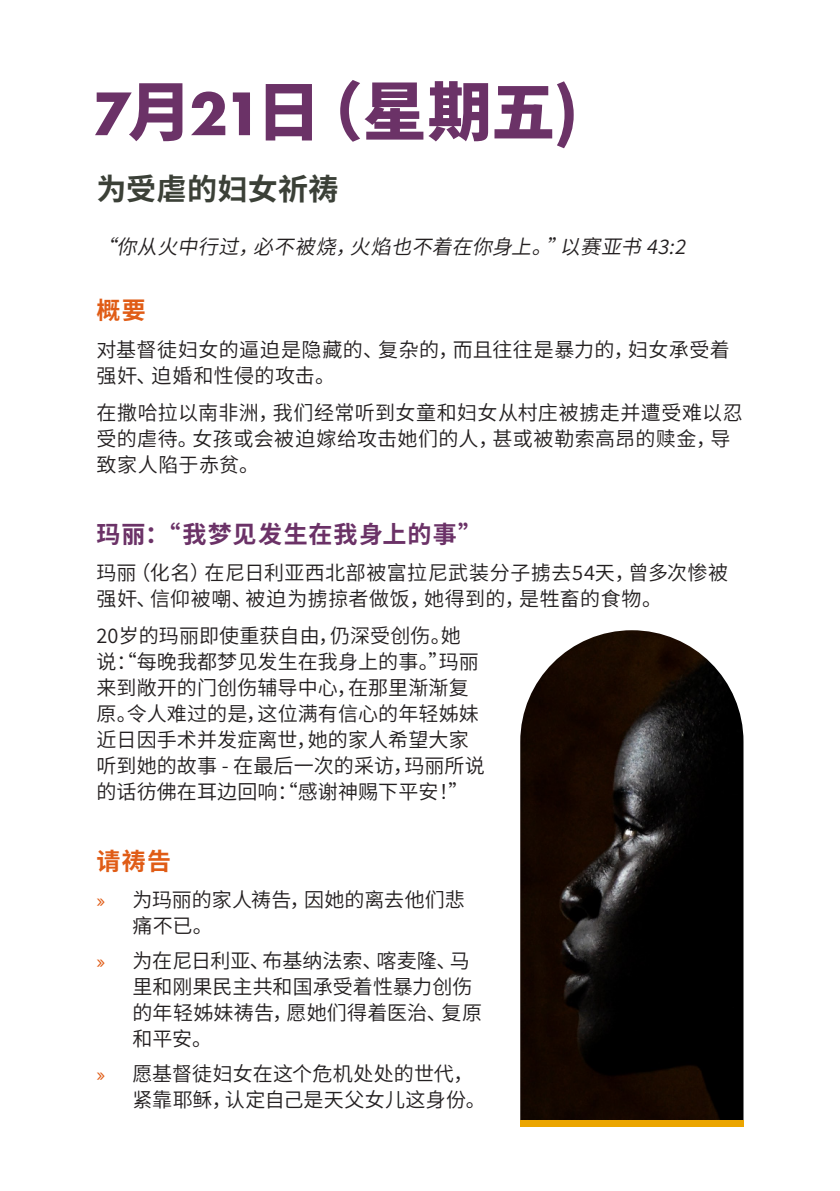
<style>
.page{position:relative;width:840px;height:1191px;background:#fff}
.page>*{position:absolute;margin:0;border:0;box-sizing:border-box;transform-origin:0 0}
.Date{font:800 64px "Source Han Sans SC";color:#6b3267}
.Subtitle-Demi{font:700 30px "Source Han Sans SC";letter-spacing:.01em;color:#3b4037}
.Pray{font:700 24px "Source Han Sans SC";letter-spacing:.045em;color:#6b3267}
.Pray-2{font:700 24px "Source Han Sans SC";color:#e05c16}
.Body_copy-Regular_le{font:20px/26px "Source Han Sans SC";letter-spacing:.005em;color:#231f20}
.Body_copy-Regular_le-2{font:italic 20px "Source Han Sans SC";color:#231f20}
.s1{font-family:"Futura PT";font-weight:700}
.s2{font-family:"Proxima Nova";color:#e05c16}
</style>
<div class="page">
<img style="left:520px;top:630px;width:223px;height:490px">
<div style="left:520px;top:1120px;width:223px;height:6px;background:#eba500"></div>
<p class="Date" style="left:91px;top:76px;width:489px"><span class="s1">7</span>月<span class="s1">21</span>日（星期五)</p>
<p class="Subtitle-Demi" style="left:96px;top:172px;width:243px">为受虐的妇女祈祷</p>
<p class="Body_copy-Regular_le-2" style="left:96px;top:235px;width:600px">“你从火中行过，必不被烧，火焰也不着在你身上。”以赛亚书 43:2</p>
<p class="Pray-2" style="left:96px;top:297px;width:51px">概要</p>
<p class="Body_copy-Regular_le" style="left:96px;top:336px;width:634px">对基督徒妇女的逼迫是隐藏的、复杂的，而且往往是暴力的，妇女承受着强奸、迫婚和性侵的攻击。</p>
<p class="Body_copy-Regular_le" style="left:96px;top:400px;width:647px">在撒哈拉以南非洲，我们经常听到女童和妇女从村庄被掳走并遭受难以忍受的虐待。女孩或会被迫嫁给攻击她们的人，甚或被勒索高昂的赎金，导致家人陷于赤贫。</p>
<p class="Pray" style="left:96px;top:520px;width:387px">玛丽：“我梦见发生在我身上的事”</p>
<p class="Body_copy-Regular_le" style="left:96px;top:560px;width:632px">玛丽（化名）在尼日利亚西北部被富拉尼武装分子掳去54天，曾多次惨被强奸、信仰被嘲、被迫为掳掠者做饭，她得到的，是牲畜的食物。</p>
<p class="Body_copy-Regular_le" style="left:96px;top:623px;width:389px">20岁的玛丽即使重获自由，仍深受创伤。她说：“每晚我都梦见发生在我身上的事。”玛丽来到敞开的门创伤辅导中心，在那里渐渐复原。令人难过的是，这位满有信心的年轻姊妹近日因手术并发症离世，她的家人希望大家听到她的故事 - 在最后一次的采访，玛丽所说的话彷佛在耳边回响：“感谢神赐下平安！”</p>
<p class="Pray-2" style="left:96px;top:847px;width:76px">请祷告</p>
<p class="Body_copy-Regular_le" style="left:132px;top:887px;width:333px;text-indent:-36px"><span class="s2">»</span> 为玛丽的家人祷告，因她的离去他们悲痛不已。</p>
<p class="Body_copy-Regular_le" style="left:132px;top:948px;width:351px;text-indent:-36px"><span class="s2">»</span> 为在尼日利亚、布基纳法索、喀麦隆、马里和刚果民主共和国承受着性暴力创伤的年轻姊妹祷告，愿她们得着医治、复原和平安。</p>
<p class="Body_copy-Regular_le" style="left:132px;top:1060px;width:354px;text-indent:-36px"><span class="s2">»</span> 愿基督徒妇女在这个危机处处的世代，紧靠耶稣，认定自己是天父女儿这身份。</p>
</div>
